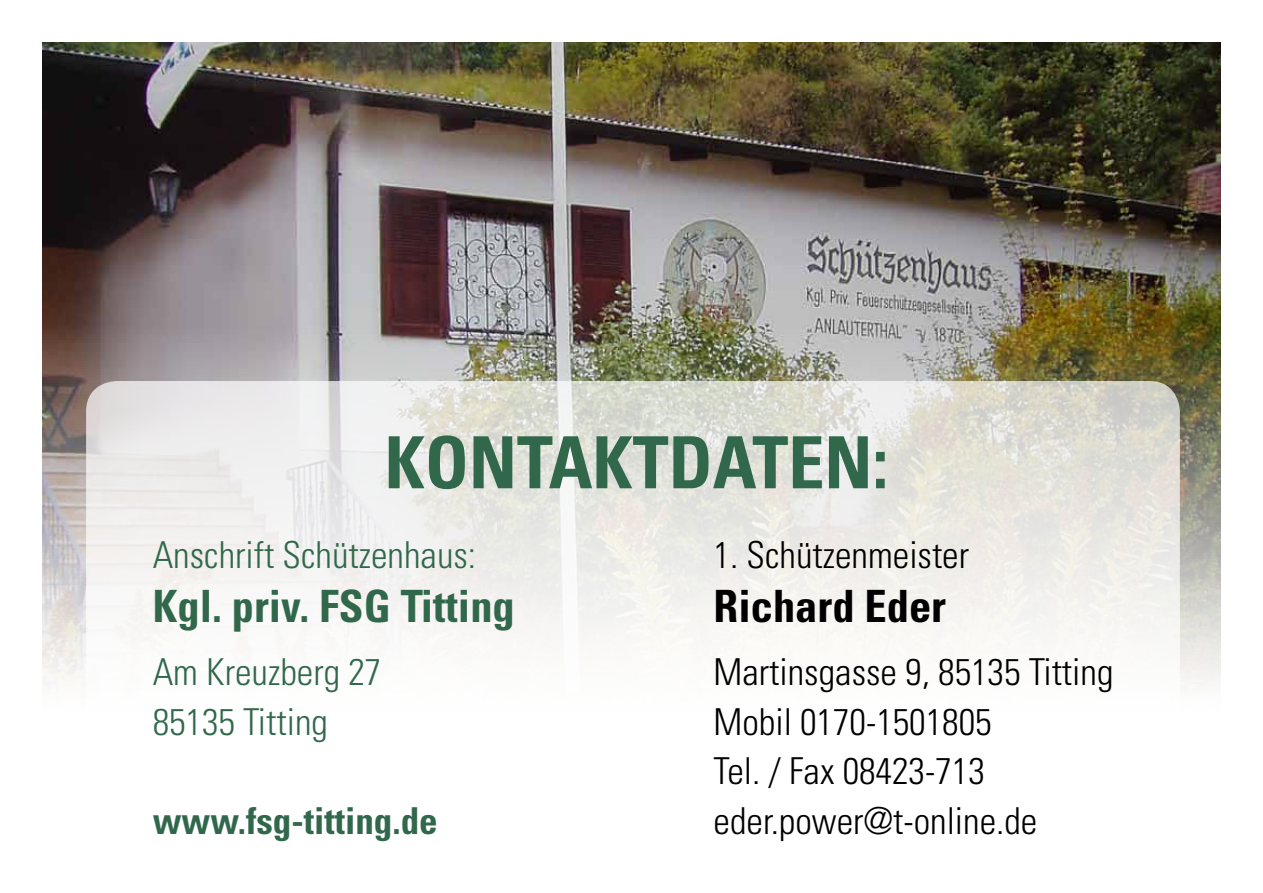
<style>
.page{position:relative;width:1263px;height:893px;background:#fff}
.page>*{position:absolute;margin:0;border:0;box-sizing:border-box;transform-origin:0 0}
.t1{font:700 condensed 72px "Univers LT";color:#31684b}
.t2{font:700 condensed 44.55px "Univers LT";color:#31684b}
.t3{font:700 condensed 44.55px "Univers LT";color:#000}
.t4{font:300 condensed 37.05px/49.5px "Univers LT";color:#000}
.t5{font:300 condensed 37.05px "Univers LT";color:#31684b}
.t6{font:700 condensed 37.05px "Univers LT";color:#31684b}
</style>
<div class="page">
<img style="left:43px;top:43px;width:1177px;height:641px">
<svg style="left:89px;top:383px;width:1088px;height:462px"></svg>
<div style="left:86px;top:381px;width:1094px;height:467px;border:5px solid #fff;border-radius:28px"></div>
<h1 class="t1" style="left:385px;top:418px;width:505px">KONTAKTDATEN:</h1>
<p class="t5" style="left:153px;top:532px;width:325px">Anschrift Schützenhaus:</p>
<p class="t4" style="left:714px;top:530px;width:257px">1. Schützenmeister</p>
<p class="t2" style="left:153px;top:579px;width:364px">Kgl. priv. FSG Titting</p>
<p class="t3" style="left:714px;top:579px;width:234px">Richard Eder</p>
<p class="t5" style="left:153px;top:650px;width:230px">Am Kreuzberg 27</p>
<p class="t4" style="left:714px;top:648px;width:401px">Martinsgasse 9, 85135 Titting</p>
<p class="t5" style="left:153px;top:700px;width:177px">85135 Titting</p>
<p class="t4" style="left:714px;top:697px;width:280px">Mobil 0170-1501805<br>Tel. / Fax 08423-713</p>
<p class="t6" style="left:153px;top:798px;width:287px">www.fsg-titting.de</p>
<p class="t4" style="left:714px;top:796px;width:325px">eder.power@t-online.de</p>
</div>
